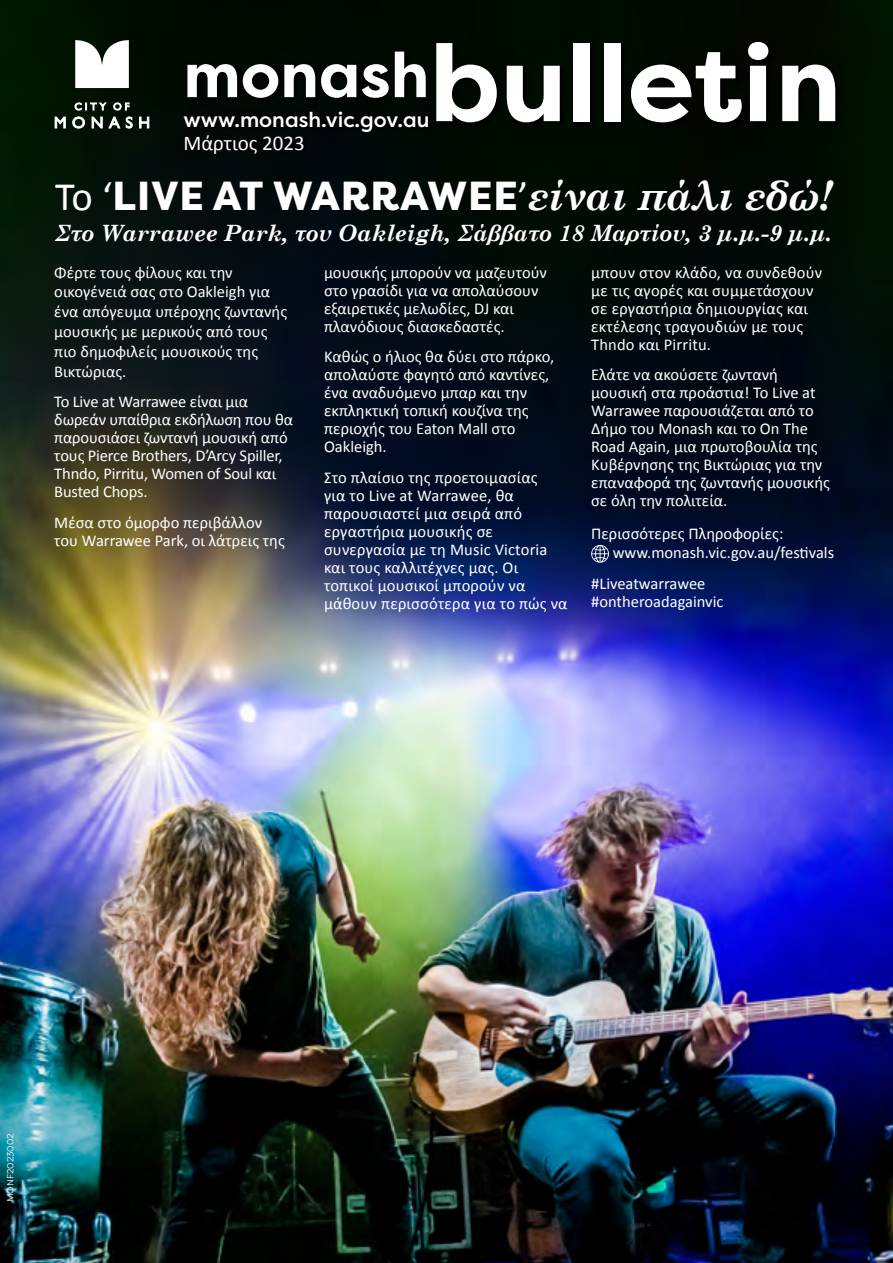
<style>
.page{position:relative;width:893px;height:1263px;background:#fff}
.page>*{position:absolute;margin:0;border:0;box-sizing:border-box;transform-origin:0 0}
.t1{font:700 108px "Filson Pro";color:#fff}
.t2{font:700 63px "Filson Pro";color:#fff}
.Para_1{font:800 40.5px "Filson Pro";letter-spacing:.02em;color:#fff}
.Para_1-2{font:italic 700 22.5px "Century Schoolbook";color:#fff}
.t3{font:500 21px "Filson Pro";color:#fff}
.t4{font:21px "Calibri";color:#fff}
.Para_1-3{font:16.5px/18px "Calibri";color:#fff}
.First_Sentence{font:16.5px/19.8px "Calibri";color:#fff}
.Para_1-4{font:9px "Filson Pro";color:#fff}
.s1{font-family:"Calibri";font-weight:400}
.s2{font-family:"Century Schoolbook";font-weight:700;font-style:italic}
</style>
<div class="page">
<img style="left:0;top:0;width:893px;height:1263px">
<svg style="left:55px;top:117px;width:11px;height:11px"></svg>
<svg style="left:72px;top:117px;width:13px;height:11px"></svg>
<svg style="left:92px;top:117px;width:28px;height:11px"></svg>
<svg style="left:126px;top:117px;width:7px;height:11px"></svg>
<svg style="left:139px;top:117px;width:10px;height:11px"></svg>
<svg style="left:75px;top:103px;width:31px;height:7px"></svg>
<svg style="left:114px;top:103px;width:15px;height:7px"></svg>
<svg style="left:75px;top:40px;width:54px;height:48px"></svg>
<div style="left:184px;top:135px;width:123px;height:22px;background:#010607"></div>
<div style="left:187px;top:41px;width:654px;height:87px;background:#000700"></div>
<div style="left:184px;top:110px;width:247px;height:24px;background:#000"></div>
<svg style="left:591px;top:545px;width:18px;height:18px"></svg>
<p class="t2" style="left:183px;top:35px;width:247px">monash</p>
<p class="t3" style="left:183px;top:105px;width:247px">www.monash.vic.gov.au</p>
<p class="t4" style="left:183px;top:129px;width:123px">Μάρτιος 2023</p>
<p class="t1" style="left:429px;top:15px;width:414px">bulletin</p>
<p class="Para_1" style="left:55px;top:171px;width:779px"><span class="s1">Το ‘</span>LIVE AT WARRAWEE<span class="s1">’</span><span class="s2">είναι πάλι εδώ!</span></p>
<p class="Para_1-2" style="left:55px;top:216px;width:778px">Στο Warrawee Park, του Oakleigh, Σάββατο 18 Μαρτίου, 3 μ.μ.-9 μ.μ.</p>
<p class="Para_1-3" style="left:324px;top:263px;width:225px">μουσικής μπορούν να μαζευτούν στο γρασίδι για να απολαύσουν εξαιρετικές μελωδίες, DJ και πλανόδιους διασκεδαστές.</p>
<p class="Para_1-3" style="left:324px;top:347px;width:232px">Καθώς ο ήλιος θα δύει στο πάρκο, απολαύστε φαγητό από καντίνες, ένα αναδυόμενο μπαρ και την εκπληκτική τοπική κουζίνα της περιοχής του Eaton Mall στο<br>Oakleigh.</p>
<p class="Para_1-3" style="left:324px;top:468px;width:245px">Στο πλαίσιο της προετοιμασίας<br>για το Live at Warrawee, θα παρουσιαστεί μια σειρά από εργαστήρια μουσικής σε συνεργασία με τη Music Victoria και τους καλλιτέχνες μας. Οι τοπικοί μουσικοί μπορούν να μάθουν περισσότερα για το πώς να</p>
<h3 class="First_Sentence" style="left:54px;top:262px;width:234px">Φέρτε τους φίλους και την οικογένειά σας στο Oakleigh για ένα απόγευμα υπέροχης ζωντανής μουσικής με μερικούς από τους πιο δημοφιλείς μουσικούς της<br>Βικτώριας.</h3>
<p class="Para_1-3" style="left:54px;top:392px;width:240px">Το Live at Warrawee είναι μια δωρεάν υπαίθρια εκδήλωση που θα παρουσιάσει ζωντανή μουσική από τους Pierce Brothers, D’Arcy Spiller,<br>Thndo, Pirritu, Women of Soul και<br>Busted Chops.</p>
<p class="Para_1-3" style="left:54px;top:513px;width:232px">Μέσα στο όμορφο περιβάλλον του Warrawee Park, οι λάτρεις της</p>
<p class="Para_1-3" style="left:591px;top:263px;width:233px">μπουν στον κλάδο, να συνδεθούν με τις αγορές και συμμετάσχουν σε εργαστήρια δημιουργίας και εκτέλεσης τραγουδιών με τους<br>Thndo και Pirritu.</p>
<p class="Para_1-3" style="left:591px;top:365px;width:240px">Ελάτε να ακούσετε ζωντανή μουσική στα προάστια! Το Live at<br>Warrawee παρουσιάζεται από το<br>Δήμο του Monash και το On The<br>Road Again, μια πρωτοβουλία της<br>Κυβέρνησης της Βικτώριας για την επαναφορά της ζωντανής μουσικής σε όλη την πολιτεία.</p>
<p class="Para_1-3" style="left:613px;top:523px;width:223px;line-height:19.5px;text-indent:-22px">Περισσότερες Πληροφορίες: www.monash.vic.gov.au/festivals</p>
<p class="Para_1-3" style="left:591px;top:574px;width:134px">#Liveatwarrawee #ontheroadagainvic</p>
<p class="Para_1-4" style="left:4px;top:1202px;width:70px;rotate:-90deg">MONF2023002</p>
</div>
